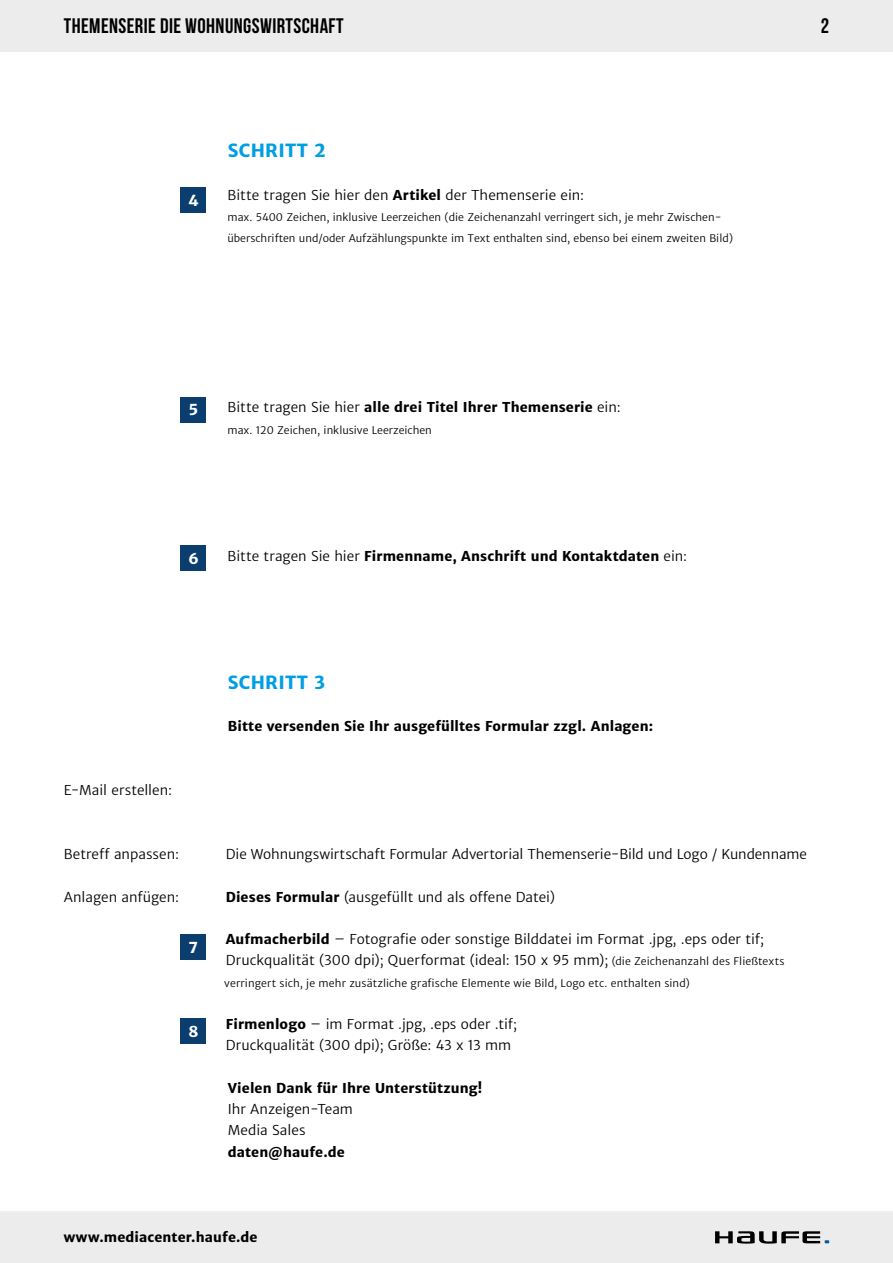
<style>
.page{position:relative;width:893px;height:1263px;background:#fff}
.page>*{position:absolute;margin:0;border:0;box-sizing:border-box;transform-origin:0 0}
.t1{font:700 21px "Bebas Neue";letter-spacing:.02em;color:#000}
.t2{font:700 18px "Haufe Merriweather Sans";letter-spacing:.02em;color:#009ee3}
.t3{font:700 15px "Haufe Merriweather Sans";color:#fff}
.t4{font:13.5px/21.3px "Haufe Merriweather Sans Lt";color:#000}
.t5{font:700 13.5px "Haufe Merriweather Sans";letter-spacing:.01em;color:#000}
.t6{font:10.5px/21.3px "Haufe Merriweather Sans Lt";color:#000}
.s1{font-family:"Haufe Merriweather Sans";font-weight:700}
.s2{font-family:"Haufe Merriweather Sans Lt";font-weight:400}
.s3{font-size:10.5px}
</style>
<div class="page">
<div style="left:0;top:0;width:893px;height:51px;background:#ececec"></div>
<div style="left:0;top:1212px;width:893px;height:51px;background:#ececec"></div>
<svg style="left:715px;top:1231px;width:114px;height:13px"></svg>
<div style="left:181px;top:187px;width:25px;height:26px;background:#0b3e6e"></div>
<div style="left:181px;top:397px;width:25px;height:25px;background:#0b3e6e"></div>
<div style="left:181px;top:546px;width:25px;height:25px;background:#0b3e6e"></div>
<div style="left:181px;top:934px;width:25px;height:26px;background:#0b3e6e"></div>
<div style="left:181px;top:1018px;width:25px;height:26px;background:#0b3e6e"></div>
<h1 class="t1" style="left:64px;top:15px;width:281px">THEMENSERIE DIE WOHNUNGSWIRTSCHAFT</h1>
<p class="t3" style="left:188px;top:191px;width:12px">4</p>
<h2 class="t2" style="left:228px;top:140px;width:100px">SCHRITT 2</h2>
<p class="t4" style="left:227px;top:184px;width:358px">Bitte tragen Sie hier den <span class="s1">Artikel</span> der Themenserie ein:</p>
<p class="t6" style="left:227px;top:207px;width:507px">max. 5400 Zeichen, inklusive Leerzeichen (die Zeichenanzahl verringert sich, je mehr Zwischen&shy;überschriften und/oder Aufzählungspunkte im Text enthalten sind, ebenso bei einem zweiten Bild)</p>
<h1 class="t1" style="left:821px;top:15px;width:10px">2</h1>
<p class="t3" style="left:189px;top:401px;width:11px">5</p>
<p class="t5" style="left:227px;top:399px;width:395px"><span class="s2">Bitte tragen Sie hier</span> alle drei Titel Ihrer Themenserie <span class="s2">ein:</span></p>
<p class="t6" style="left:227px;top:419px;width:206px">max. 120 Zeichen, inklusive Leerzeichen</p>
<p class="t3" style="left:188px;top:550px;width:12px">6</p>
<p class="t5" style="left:227px;top:548px;width:461px"><span class="s2">Bitte tragen Sie hier</span> Firmenname, Anschrift und Kontaktdaten <span class="s2">ein:</span></p>
<p class="t4" style="left:64px;top:780px;width:110px">E-Mail erstellen:</p>
<h2 class="t2" style="left:228px;top:671px;width:99px">SCHRITT 3</h2>
<p class="t5" style="left:228px;top:718px;width:427px">Bitte versenden Sie Ihr ausgefülltes Formular zzgl. Anlagen:</p>
<p class="t4" style="left:64px;top:844px;width:117px">Betreff anpassen:</p>
<p class="t4" style="left:226px;top:844px;width:583px">Die Wohnungswirtschaft Formular Advertorial Themenserie-Bild und Logo / Kundenname</p>
<p class="t4" style="left:64px;top:886px;width:117px">Anlagen anfügen:</p>
<p class="t4" style="left:226px;top:886px;width:331px"><span class="s1">Dieses Formular</span> (ausgefüllt und als offene Datei)</p>
<p class="t4" style="left:226px;top:929px;width:560px"><span class="s1">Aufmacherbild</span> – Fotografie oder sonstige Bilddatei im Format .jpg, .eps oder tif;<br>Druckqualität (300 dpi); Querformat (ideal: 150 x 95 mm); <span class="s3">(die Zeichenanzahl des Fließtexts</span></p>
<p class="t6" style="left:224px;top:972px;width:467px">verringert sich, je mehr zusätzliche grafische Elemente wie Bild, Logo etc. enthalten sind)</p>
<p class="t4" style="left:226px;top:1014px;width:293px"><span class="s1">Firmenlogo</span> – im Format .jpg, .eps oder .tif;<br>Druckqualität (300 dpi); Größe: 43 x 13 mm</p>
<p class="t3" style="left:189px;top:938px;width:11px">7</p>
<p class="t3" style="left:188px;top:1022px;width:11px">8</p>
<p class="t5" style="left:228px;top:1080px;width:256px">Vielen Dank für Ihre Unterstützung!</p>
<p class="t4" style="left:228px;top:1099px;width:127px">Ihr Anzeigen-Team<br>Media Sales</p>
<p class="t5" style="left:228px;top:1143px;width:119px">daten@haufe.de</p>
<p class="t5" style="left:64px;top:1228px;width:195px">www.mediacenter.haufe.de</p>
</div>
